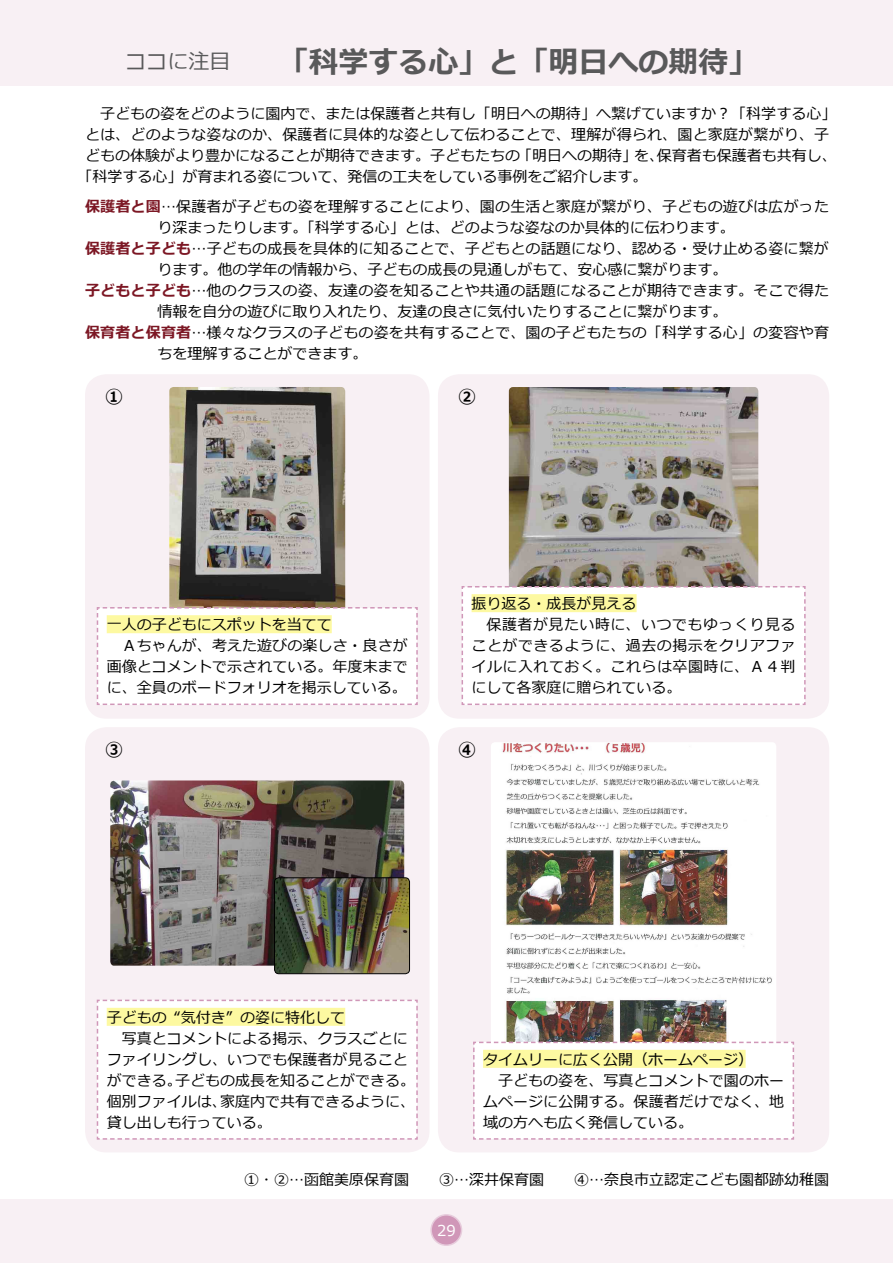
<style>
.page{position:relative;width:893px;height:1263px;background:#fff}
.page>*{position:absolute;margin:0;border:0;box-sizing:border-box;transform-origin:0 0}
.t1{font:700 30px "Meiryo";color:#59595a}
.t2{font:21px "Meiryo";color:#59595a}
.t3{font:700 18px "Meiryo";color:#000}
.t4{font:15px "Meiryo";color:#000}
.t5{font:15px "Meiryo";letter-spacing:.035em;color:#000}
.t6{font:15px "Meiryo";letter-spacing:.03em;color:#000}
.t7{font:15px "Meiryo";color:#fff}
.s1{font-weight:700;color:#7c1724}
</style>
<div class="page">
<div style="left:0;top:1199px;width:893px;height:64px;background:#f8f0f4"></div>
<div style="left:0;top:0;width:893px;height:85px;background:#f8f0f4"></div>
<div style="left:431px;top:1215px;width:30px;height:30px;background:#d097b8;border-radius:50%"></div>
<div style="left:430px;top:1214px;width:32px;height:32px;border:2px solid #e7ccdc;border-radius:50%"></div>
<div style="left:85px;top:374px;width:344px;height:345px;background:#f8f0f4;border-radius:21px"></div>
<img style="left:169px;top:387px;width:176px;height:219px">
<svg style="left:96px;top:606px;width:322px;height:99px"></svg>
<div style="left:85px;top:727px;width:344px;height:425px;background:#f8f0f4;border-radius:21px"></div>
<div style="left:438px;top:374px;width:391px;height:345px;background:#f8f0f4;border-radius:21px"></div>
<img style="left:509px;top:387px;width:249px;height:198px">
<svg style="left:461px;top:585px;width:345px;height:120px"></svg>
<div style="left:438px;top:727px;width:391px;height:425px;background:#f8f0f4;border-radius:21px"></div>
<img style="left:491px;top:742px;width:285px;height:299px">
<svg style="left:473px;top:1041px;width:322px;height:99px"></svg>
<svg style="left:96px;top:999px;width:322px;height:141px"></svg>
<img style="left:110px;top:780px;width:294px;height:186px">
<img style="left:275px;top:879px;width:135px;height:95px">
<div style="left:274px;top:877px;width:136px;height:97px;border:1px solid #000;border-radius:4px"></div>
<h2 class="t2" style="left:125px;top:47px;width:106px">ココに注目</h2>
<h1 class="t1" style="left:278px;top:41px;width:481px">「科学する心」と「明日への期待」</h1>
<p class="t4" style="left:100px;top:104px;width:738px">子どもの姿をどのように園内で、または保護者と共有し「明日への期待」へ繋げていますか？「科学する心」</p>
<p class="t4" style="left:85px;top:125px;width:746px">とは、どのような姿なのか、保護者に具体的な姿として伝わることで、理解が得られ、園と家庭が繋がり、子</p>
<p class="t4" style="left:85px;top:146px;width:753px">どもの体験がより豊かになることが期待できます。子どもたちの「明日への期待」を、保育者も保護者も共有し、</p>
<p class="t4" style="left:78px;top:167px;width:571px">「科学する心」が育まれる姿について、発信の工夫をしている事例をご紹介します。</p>
<p class="t4" style="left:85px;top:196px;width:745px"><span class="s1">保護者と園</span>…保護者が子どもの姿を理解することにより、園の生活と家庭が繋がり、子どもの遊びは広がった</p>
<p class="t4" style="left:157px;top:217px;width:579px">り深まったりします。「科学する心」とは、どのような姿なのか具体的に伝わります。</p>
<p class="t4" style="left:85px;top:238px;width:745px"><span class="s1">保護者と子ども</span>…子どもの成長を具体的に知ることで、子どもとの話題になり、認める・受け止める姿に繋が</p>
<p class="t4" style="left:157px;top:259px;width:571px">ります。他の学年の情報から、子どもの成長の見通しがもて、安心感に繋がります。</p>
<p class="t4" style="left:85px;top:280px;width:745px"><span class="s1">子どもと子ども</span>…他のクラスの姿、友達の姿を知ることや共通の話題になることが期待できます。そこで得た</p>
<p class="t4" style="left:157px;top:301px;width:571px">情報を自分の遊びに取り入れたり、友達の良さに気付いたりすることに繋がります。</p>
<p class="t4" style="left:85px;top:322px;width:745px"><span class="s1">保育者と保育者</span>…様々なクラスの子どもの姿を共有することで、園の子どもたちの「科学する心」の変容や育</p>
<p class="t4" style="left:157px;top:343px;width:211px">ちを理解することができます。</p>
<p class="t3" style="left:105px;top:384px;width:19px">①</p>
<p class="t3" style="left:458px;top:384px;width:19px">②</p>
<p class="t4" style="left:107px;top:614px;width:226px">一人の子どもにスポットを当てて</p>
<p class="t4" style="left:122px;top:635px;width:287px">Ａちゃんが、考えた遊びの楽しさ・良さが</p>
<p class="t4" style="left:107px;top:656px;width:303px">画像とコメントで示されている。年度末まで</p>
<p class="t4" style="left:107px;top:677px;width:301px">に、全員のボードフォリオを掲示している。</p>
<p class="t3" style="left:105px;top:737px;width:19px">③</p>
<p class="t4" style="left:472px;top:593px;width:166px">振り返る・成長が見える</p>
<p class="t5" style="left:487px;top:614px;width:310px">保護者が見たい時に、いつでもゆっくり見る</p>
<p class="t6" style="left:472px;top:635px;width:326px">ことができるように、過去の掲示をクリアファ</p>
<p class="t5" style="left:472px;top:656px;width:325px">イルに入れておく。これらは卒園時に、Ａ４判</p>
<p class="t4" style="left:472px;top:677px;width:211px">にして各家庭に贈られている。</p>
<p class="t3" style="left:458px;top:737px;width:19px">④</p>
<p class="t4" style="left:107px;top:1007px;width:240px">子どもの “気付き” の姿に特化して</p>
<p class="t4" style="left:122px;top:1028px;width:288px">写真とコメントによる掲示、クラスごとに</p>
<p class="t4" style="left:107px;top:1049px;width:303px">ファイリングし、いつでも保護者が見ること</p>
<p class="t4" style="left:107px;top:1070px;width:310px">ができる。子どもの成長を知ることができる。</p>
<p class="t4" style="left:107px;top:1091px;width:310px">個別ファイルは、家庭内で共有できるように、</p>
<p class="t4" style="left:107px;top:1112px;width:166px">貸し出しも行っている。</p>
<p class="t4" style="left:483px;top:1049px;width:271px">タイムリーに広く公開（ホームページ）</p>
<p class="t4" style="left:498px;top:1070px;width:288px">子どもの姿を、写真とコメントで園のホー</p>
<p class="t4" style="left:483px;top:1091px;width:303px">ムページに公開する。保護者だけでなく、地</p>
<p class="t4" style="left:483px;top:1112px;width:211px">域の方へも広く発信している。</p>
<p class="t4" style="left:244px;top:1169px;width:587px">① ･ ②…函館美原保育園　　③…深井保育園　　④…奈良市立認定こども園都跡幼稚園</p>
<p class="t7" style="left:437px;top:1220px;width:20px">29</p>
</div>
